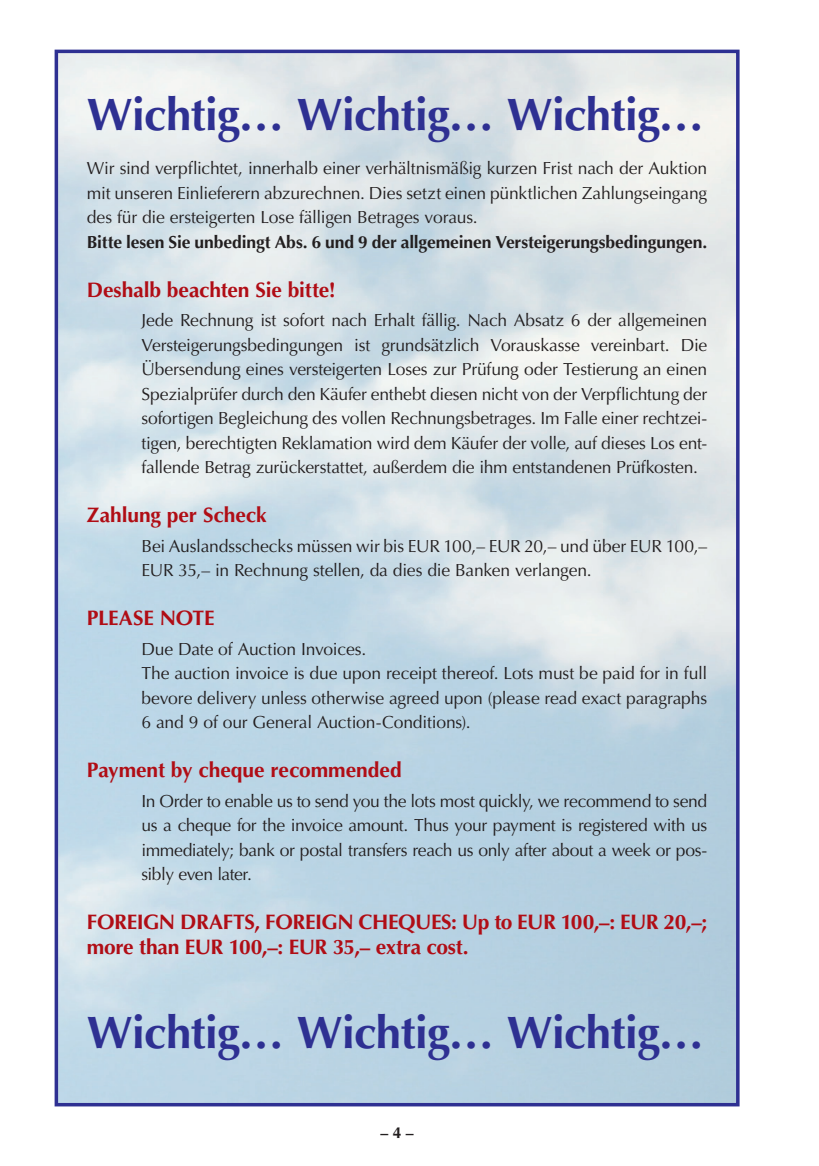
<style>
.page{position:relative;width:819px;height:1166px;background:#fff}
.page>*{position:absolute;margin:0;border:0;box-sizing:border-box;transform-origin:0 0}
.t1{font:700 45.5px "Optima LT Std";letter-spacing:-.015em;color:#2e3092}
.t2{font:700 21px/24.5px "Optima LT Std";letter-spacing:-.01em;color:#b00d15}
.t3{font:17.5px/24.5px "Optima LT Std";letter-spacing:-.01em;color:#231f20;text-align:justify}
.t4{font:700 17.5px "Optima LT Std";letter-spacing:-.01em;color:#231f20}
.t5{font:700 15.75px "Optima LT Std";color:#231f20}
</style>
<div class="page">
<div style="left:55px;top:50px;width:684px;height:1056px;border:4px solid #2e3092"></div>
<h1 class="t1" style="left:87px;top:88px;width:618px">Wichtig… Wichtig… Wichtig…</h1>
<p class="t3" style="left:87px;top:157px;width:622px">Wir sind verpflichtet, innerhalb einer verhältnismäßig kurzen Frist nach der Auktion mit unseren Einlieferern abzurechnen. Dies setzt einen pünktlichen Zahlungseingang des für die ersteigerten Lose fälligen Betrages voraus.</p>
<p class="t4" style="left:87px;top:232px;width:622px">Bitte lesen Sie unbedingt Abs. 6 und 9 der allgemeinen Versteigerungsbedingungen.</p>
<p class="t2" style="left:87px;top:278px;width:250px">Deshalb beachten Sie bitte!</p>
<p class="t3" style="left:141px;top:308px;width:567px">Jede Rechnung ist sofort nach Erhalt fällig. Nach Absatz 6 der allgemeinen Versteigerungsbedingungen ist grundsätzlich Vorauskasse vereinbart. Die Übersendung eines versteigerten Loses zur Prüfung oder Testierung an einen Spezialprüfer durch den Käufer enthebt diesen nicht von der Verpflichtung der sofortigen Begleichung des vollen Rechnungsbetrages. Im Falle einer rechtzei&shy;tigen, berechtigten Reklamation wird dem Käufer der volle, auf dieses Los ent&shy;fallende Betrag zurückerstattet, außerdem die ihm entstandenen Prüfkosten.</p>
<p class="t2" style="left:87px;top:503px;width:181px">Zahlung per Scheck</p>
<p class="t3" style="left:141px;top:534px;width:567px">Bei Auslandsschecks müssen wir bis EUR 100,– EUR 20,– und über EUR 100,–<br>EUR 35,– in Rechnung stellen, da dies die Banken verlangen.</p>
<p class="t2" style="left:87px;top:606px;width:129px">PLEASE NOTE</p>
<p class="t3" style="left:141px;top:637px;width:567px;text-align:left">Due Date of Auction Invoices.<br>The auction invoice is due upon receipt thereof. Lots must be paid for in full bevore delivery unless otherwise agreed upon (please read exact paragraphs 6 and 9 of our General Auction-Conditions).</p>
<p class="t2" style="left:87px;top:758px;width:316px">Payment by cheque recommended</p>
<p class="t3" style="left:141px;top:789px;width:567px">In Order to enable us to send you the lots most quickly, we recommend to send us a cheque for the invoice amount. Thus your payment is registered with us immediately; bank or postal transfers reach us only after about a week or pos&shy;sibly even later.</p>
<p class="t2" style="left:87px;top:910px;width:621px">FOREIGN DRAFTS, FOREIGN CHEQUES: Up to EUR 100,–: EUR 20,–; more than EUR 100,–: EUR 35,– extra cost.</p>
<h1 class="t1" style="left:87px;top:1006px;width:618px">Wichtig… Wichtig… Wichtig…</h1>
<p class="t5" style="left:380px;top:1123px;width:35px">– 4 –</p>
</div>
